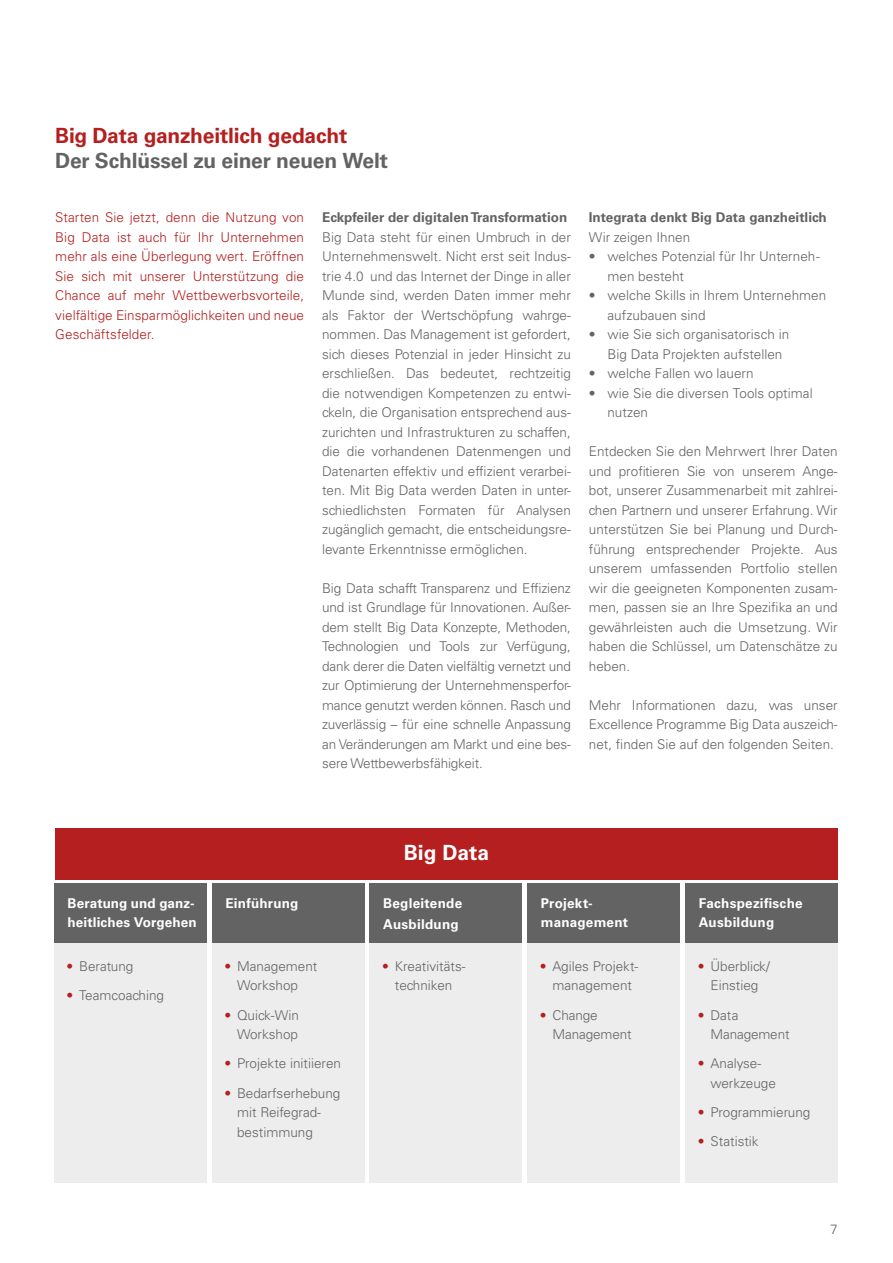
<style>
.page{position:relative;width:893px;height:1263px;background:#fff}
.page>*{position:absolute;margin:0;border:0;box-sizing:border-box;transform-origin:0 0}
.t1{font:700 21px "Univers LT Std";letter-spacing:-.01em;color:#646363}
.t2{font:700 21px "Univers LT Std";letter-spacing:-.01em;color:#b51f1f}
.t3{font:700 21px "Univers LT Std";letter-spacing:.005em;color:#fff}
.t4{font:300 13.5px/19.5px "Univers LT Std";color:#646363}
.t5{font:300 13.5px/19.5px "Univers LT Std";letter-spacing:.005em;color:#b51f1f;text-align:justify}
.t6{font:700 13.5px/19.5px "Univers LT Std";letter-spacing:.015em;color:#fff}
.t7{font:700 13.5px "Univers LT Std";color:#646363}
.s1{color:#b51f1f}
</style>
<div class="page">
<svg style="left:54px;top:883px;width:310px;height:299px;background:#d2d2d2"></svg>
<svg style="left:370px;top:883px;width:468px;height:299px;background:#d2d2d2"></svg>
<div style="left:55px;top:828px;width:783px;height:51px;background:#b51f1f"></div>
<h1 class="t2" style="left:55px;top:123px;width:293px">Big Data ganzheitlich gedacht</h1>
<h1 class="t1" style="left:55px;top:149px;width:334px">Der Schlüssel zu einer neuen Welt</h1>
<p class="t5" style="left:55px;top:208px;width:250px">Starten Sie jetzt, denn die Nutzung von Big Data ist auch für Ihr Unternehmen mehr als eine Überlegung wert. Eröffnen Sie sich mit unserer Unterstützung die Chance auf mehr Wettbewerbsvorteile, vielfältige Einsparmöglichkeiten und neue Geschäftsfelder.</p>
<p class="t7" style="left:322px;top:210px;width:247px">Eckpfeiler der digitalen Transformation</p>
<p class="t4" style="left:322px;top:227px;width:250px;text-align:justify">Big Data steht für einen Umbruch in der Unternehmenswelt. Nicht erst seit Indus&shy;trie 4.0 und das Internet der Dinge in aller Munde sind, werden Daten immer mehr als Faktor der Wertschöpfung wahrge&shy;nommen. Das Management ist gefordert, sich dieses Potenzial in jeder Hinsicht zu erschließen. Das bedeutet, rechtzeitig die notwendigen Kompetenzen zu entwi&shy;ckeln, die Organisation entsprechend aus&shy;zurichten und Infrastrukturen zu schaffen, die die vorhandenen Datenmengen und Datenarten effektiv und effizient verarbei&shy;ten. Mit Big Data werden Daten in unter&shy;schiedlichsten Formaten für Analysen zugänglich gemacht, die entscheidungsre&shy;levante Erkenntnisse ermöglichen.</p>
<p class="t4" style="left:322px;top:578px;width:250px;text-align:justify">Big Data schafft Transparenz und Effizienz und ist Grundlage für Innovationen. Außer&shy;dem stellt Big Data Konzepte, Methoden, Technologien und Tools zur Verfügung, dank derer die Daten vielfältig vernetzt und zur Optimierung der Unternehmensperfor&shy;mance genutzt werden können. Rasch und zuverlässig – für eine schnelle Anpassung an Veränderungen am Markt und eine bes&shy;sere Wettbewerbsfähigkeit.</p>
<p class="t7" style="left:589px;top:210px;width:239px">Integrata denkt Big Data ganzheitlich</p>
<p class="t4" style="left:589px;top:227px;width:103px">Wir zeigen Ihnen</p>
<p class="t4" style="left:607px;top:247px;width:214px;text-indent:-18px">• welches Potenzial für Ihr Unterneh&shy;men besteht</p>
<p class="t4" style="left:607px;top:286px;width:220px;text-indent:-18px">• welche Skills in Ihrem Unternehmen aufzubauen sind</p>
<p class="t4" style="left:607px;top:325px;width:183px;text-indent:-18px">• wie Sie sich organisatorisch in<br>Big Data Projekten aufstellen</p>
<p class="t4" style="left:589px;top:364px;width:166px">• welche Fallen wo lauern</p>
<p class="t4" style="left:607px;top:383px;width:207px;text-indent:-18px">• wie Sie die diversen Tools optimal nutzen</p>
<p class="t4" style="left:589px;top:442px;width:250px;text-align:justify">Entdecken Sie den Mehrwert Ihrer Daten und profitieren Sie von unserem Ange&shy;bot, unserer Zusammenarbeit mit zahlrei&shy;chen Partnern und unserer Erfahrung. Wir unterstützen Sie bei Planung und Durch&shy;führung entsprechender Projekte. Aus unserem umfassenden Portfolio stellen wir die geeigneten Komponenten zusam&shy;men, passen sie an Ihre Spezifika an und gewährleisten auch die Umsetzung. Wir haben die Schlüssel, um Datenschätze zu heben.</p>
<p class="t4" style="left:589px;top:695px;width:250px;text-align:justify">Mehr Informationen dazu, was unser Excellence Programme Big Data auszeich&shy;net, finden Sie auf den folgenden Seiten.</p>
<h1 class="t3" style="left:404px;top:841px;width:87px">Big Data</h1>
<p class="t6" style="left:68px;top:893px;width:131px">Beratung und ganz&shy;heitliches Vorgehen</p>
<p class="t6" style="left:225px;top:893px;width:75px">Einführung</p>
<p class="t6" style="left:383px;top:892px;width:81px;line-height:21px">Begleitende<br>Ausbildung</p>
<p class="t6" style="left:541px;top:893px;width:89px">Projekt&shy;management</p>
<p class="t6" style="left:699px;top:893px;width:105px">Fachspezifische<br>Ausbildung</p>
<p class="t4" style="left:67px;top:956px;width:68px"><span class="s1">•</span> Beratung</p>
<p class="t4" style="left:67px;top:985px;width:99px"><span class="s1">•</span> Teamcoaching</p>
<p class="t4" style="left:698px;top:956px;width:74px;text-align:center"><span class="s1">•</span> Überblick/<br>Einstieg</p>
<p class="t4" style="left:710px;top:1005px;width:81px;text-indent:-13px"><span class="s1">•</span> Data<br>Management</p>
<p class="t4" style="left:710px;top:1054px;width:67px;text-indent:-13px"><span class="s1">•</span> Analyse&shy;werkzeuge</p>
<p class="t4" style="left:698px;top:1102px;width:114px"><span class="s1">•</span> Programmierung</p>
<p class="t4" style="left:698px;top:1132px;width:63px"><span class="s1">•</span> Statistik</p>
<p class="t4" style="left:382px;top:956px;width:85px;text-align:center"><span class="s1">•</span> Kreativitäts&shy;techniken</p>
<p class="t4" style="left:540px;top:956px;width:100px;text-align:center"><span class="s1">•</span> Agiles Projekt&shy;management</p>
<p class="t4" style="left:552px;top:1005px;width:81px;text-indent:-13px"><span class="s1">•</span> Change<br>Management</p>
<p class="t4" style="left:224px;top:956px;width:95px;text-align:center"><span class="s1">•</span> Management<br>Workshop</p>
<p class="t4" style="left:224px;top:1005px;width:76px;text-align:right"><span class="s1">•</span> Quick-Win<br>Workshop</p>
<p class="t4" style="left:224px;top:1054px;width:118px"><span class="s1">•</span> Projekte initiieren</p>
<p class="t4" style="left:237px;top:1083px;width:105px;text-indent:-13px"><span class="s1">•</span> Bedarfserhebung mit Reifegrad&shy;bestimmung</p>
<p class="t4" style="left:830px;top:1220px;width:9px">7</p>
</div>
